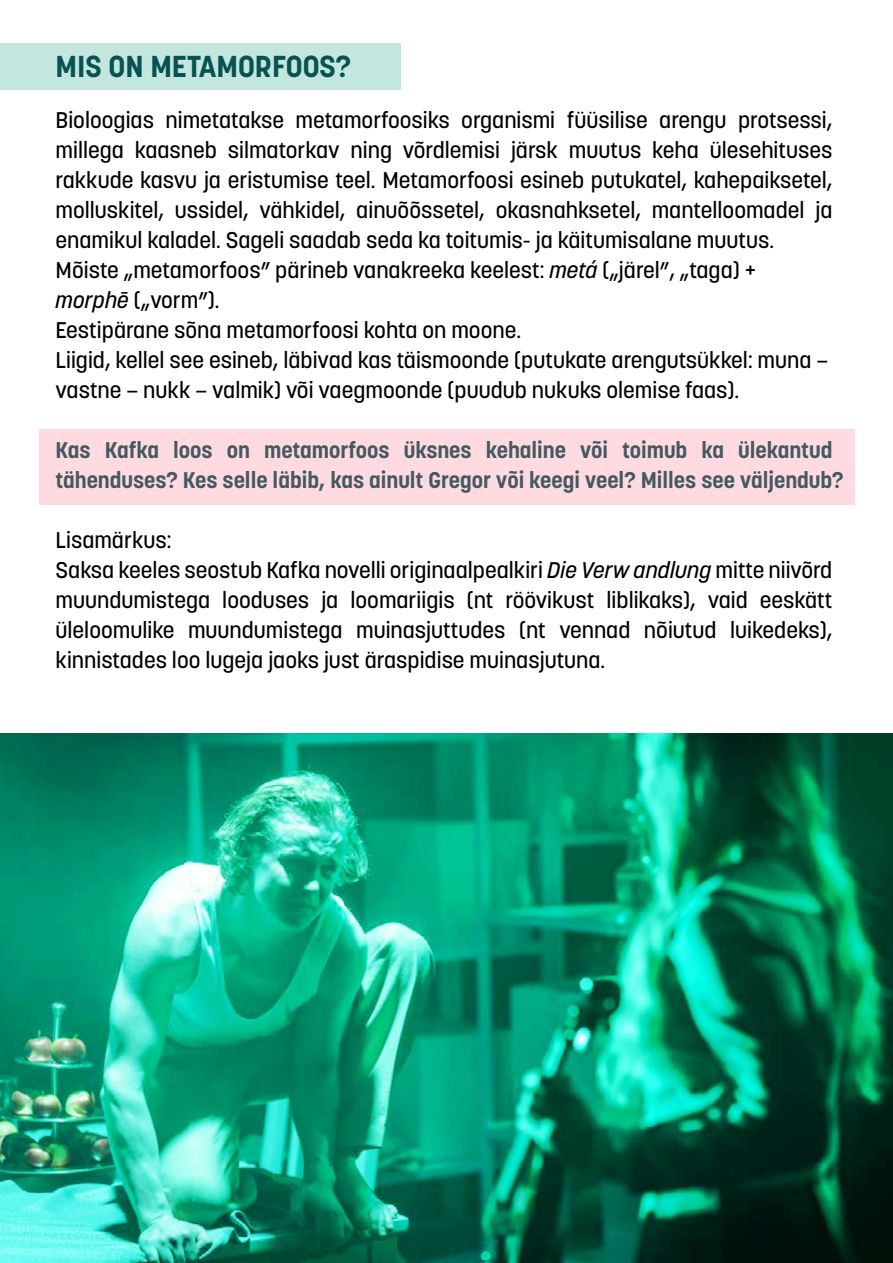
<style>
.page{position:relative;width:893px;height:1263px;background:#fff}
.page>*{position:absolute;margin:0;border:0;box-sizing:border-box;transform-origin:0 0}
.t1{font:700 30px "Korolev";color:#085253}
.t2{font:500 22.5px/30px "Korolev";color:#000}
.t3{font:700 22.5px/30px "Korolev";color:#085253}
.s1{font-style:italic}
</style>
<div class="page">
<div style="left:0;top:43px;width:401px;height:47px;background:#c3e6de"></div>
<svg style="left:0;top:733px;width:893px;height:530px;background:#0f8f70"></svg>
<div style="left:39px;top:429px;width:815px;height:75px;background:#ffdbe1"></div>
<h1 class="t1" style="left:56px;top:47px;width:297px">MIS ON METAMORFOOS?</h1>
<p class="t2" style="left:56px;top:105px;width:778px">Bioloogias nimetatakse metamorfoosiks organismi füüsilise arengu protsessi, millega kaasneb silmatorkav ning võrdlemisi järsk muutus keha ülesehituses rakkude kasvu ja eristumise teel. Metamorfoosi esineb putukatel, kahepaiksetel, molluskitel, ussidel, vähkidel, ainuõõssetel, okasnahksetel, mantelloomadel ja enamikul kaladel. Sageli saadab seda ka toitumis- ja käitumisalane muutus.<br>Mõiste „metamorfoos” pärineb vanakreeka keelest: <span class="s1">metá</span> („järel”, „taga) + <span class="s1">morphē</span> („vorm”).<br>Eestipärane sõna metamorfoosi kohta on moone.<br>Liigid, kellel see esineb, läbivad kas täismoonde (putukate arengutsükkel: muna – vastne – nukk – valmik) või vaegmoonde (puudub nukuks olemise faas).</p>
<p class="t3" style="left:56px;top:435px;width:789px">Kas Kafka loos on metamorfoos üksnes kehaline või toimub ka ülekantud tähenduses? Kes selle läbib, kas ainult Gregor või keegi veel? Milles see väljendub?</p>
<p class="t2" style="left:56px;top:525px;width:778px">Lisamärkus:<br>Saksa keeles seostub Kafka novelli originaalpealkiri <span class="s1">Die Verw andlung</span> mitte niivõrd muundumistega looduses ja loomariigis (nt röövikust liblikaks), vaid eeskätt üleloomulike muundumistega muinasjuttudes (nt vennad nõiutud luikedeks), kinnistades loo lugeja jaoks just äraspidise muinasjutuna.</p>
</div>
